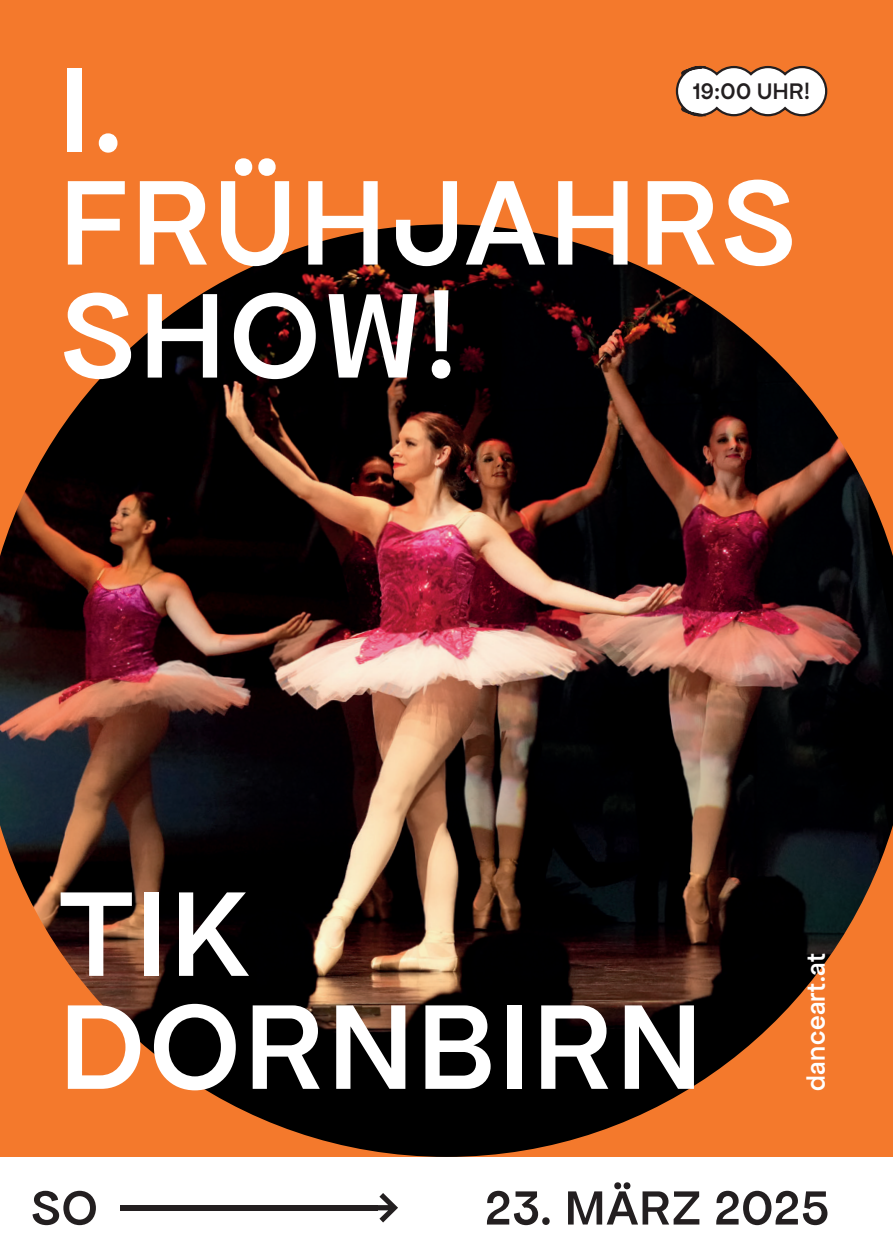
<style>
.page{position:relative;width:893px;height:1259px;background:#fff}
.page>*{position:absolute;margin:0;border:0;box-sizing:border-box;transform-origin:0 0}
.t1{font:128.4px/112.8px "Apfel Grotezk Mittel";letter-spacing:.04em;color:#fff}
.t2{font:51px "Apfel Grotezk Mittel";letter-spacing:.02em;color:#231f20}
.t3{font:27px "Apfel Grotezk Mittel";letter-spacing:.015em;color:#fff}
.t4{font:24px "Apfel Grotezk Mittel";letter-spacing:.02em;color:#231f20}
</style>
<div class="page">
<div style="left:0;top:0;width:893px;height:1157px;background:#f4792c"></div>
<img style="left:0;top:224px;width:893px;height:933px">
<svg style="left:675px;top:65px;width:153px;height:52px;background:#e4d0c4"></svg>
<div style="left:121px;top:1205px;width:257px;height:5px;background:#231f20"></div>
<p class="t1" style="left:60px;top:53px;width:737px">I.<br>FRÜHJAHRS<br>SHOW!</p>
<p class="t4" style="left:693px;top:78px;width:118px">19:00 UHR!</p>
<p class="t1" style="left:60px;top:877px;width:642px">TIK<br>DORNBIRN</p>
<p class="t3" style="left:801px;top:1090px;width:139px;rotate:-90deg">danceart.at</p>
<p class="t2" style="left:31px;top:1179px;width:68px">SO</p>
<p class="t2" style="left:368px;top:1179px;width:463px">→ 23. MÄRZ 2025</p>
</div>
